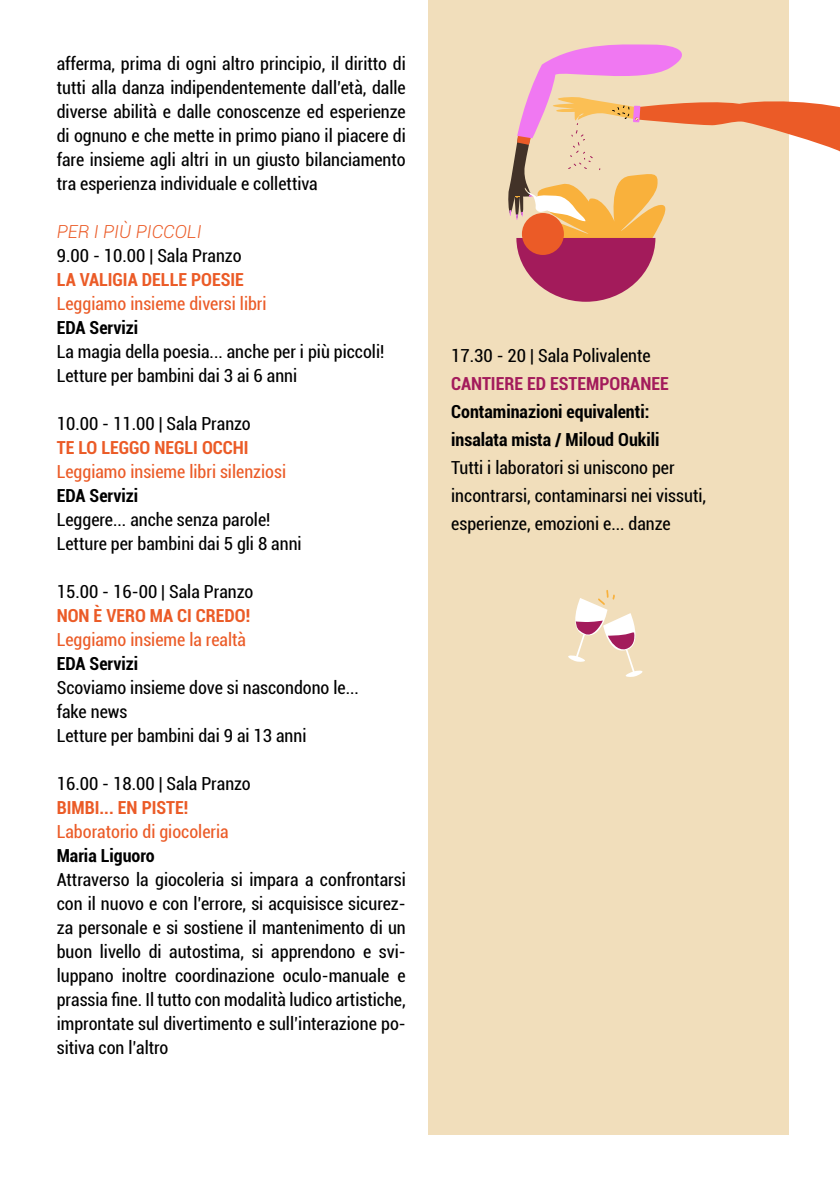
<style>
.page{position:relative;width:840px;height:1191px;background:#fff}
.page>*{position:absolute;margin:0;border:0;box-sizing:border-box;transform-origin:0 0}
.t1{font:condensed 18px/24px "Roboto";color:#000}
.t2{font:condensed 18px "Roboto";color:#eb5b27}
.t3{font:700 condensed 18px/28px "Roboto";color:#000}
.t4{font:700 condensed 18px "Roboto";color:#eb5b27}
.t5{font:700 condensed 18px "Roboto";color:#a31b5b}
.t6{font:italic 300 18px "Roboto";color:#eb5b27}
</style>
<div class="page">
<div style="left:428px;top:0;width:360px;height:1134px;background:#f1debb"></div>
<svg style="left:568px;top:590px;width:75px;height:87px"></svg>
<svg style="left:508px;top:41px;width:331px;height:261px"></svg>
<p class="t1" style="left:57px;top:51px;width:350px;text-align:justify">afferma, prima di ogni altro principio, il diritto di tutti alla danza indipendentemente dall’età, dalle diverse abilità e dalle conoscenze ed esperienze di ognuno e che mette in primo piano il piacere di fare insieme agli altri in un giusto bilanciamento tra esperienza individuale e collettiva</p>
<p class="t6" style="left:57px;top:219px;width:146px">PER I PIÙ PICCOLI</p>
<p class="t1" style="left:57px;top:243px;width:186px">9.00 - 10.00 | Sala Pranzo</p>
<p class="t4" style="left:57px;top:267px;width:189px">LA VALIGIA DELLE POESIE</p>
<p class="t2" style="left:57px;top:291px;width:211px">Leggiamo insieme diversi libri</p>
<p class="t3" style="left:57px;top:313px;width:83px">EDA Servizi</p>
<p class="t1" style="left:57px;top:339px;width:329px">La magia della poesia... anche per i più piccoli!<br>Letture per bambini dai 3 ai 6 anni</p>
<p class="t1" style="left:57px;top:411px;width:195px">10.00 - 11.00 | Sala Pranzo</p>
<p class="t4" style="left:57px;top:435px;width:193px">TE LO LEGGO NEGLI OCCHI</p>
<p class="t2" style="left:57px;top:459px;width:231px">Leggiamo insieme libri silenziosi</p>
<p class="t3" style="left:57px;top:481px;width:83px">EDA Servizi</p>
<p class="t1" style="left:57px;top:507px;width:246px">Leggere... anche senza parole!<br>Letture per bambini dai 5 gli 8 anni</p>
<p class="t1" style="left:57px;top:579px;width:198px">15.00 - 16-00 | Sala Pranzo</p>
<p class="t4" style="left:57px;top:603px;width:195px">NON È VERO MA CI CREDO!</p>
<p class="t2" style="left:57px;top:627px;width:191px">Leggiamo insieme la realtà</p>
<p class="t3" style="left:57px;top:649px;width:83px">EDA Servizi</p>
<p class="t1" style="left:57px;top:675px;width:303px">Scoviamo insieme dove si nascondono le... fake news<br>Letture per bambini dai 9 ai 13 anni</p>
<p class="t1" style="left:57px;top:771px;width:195px">16.00 - 18.00 | Sala Pranzo</p>
<p class="t4" style="left:57px;top:795px;width:133px">BIMBI... EN PISTE!</p>
<p class="t2" style="left:57px;top:819px;width:173px">Laboratorio di giocoleria</p>
<p class="t3" style="left:57px;top:841px;width:99px">Maria Liguoro</p>
<p class="t1" style="left:57px;top:867px;width:350px;text-align:justify">Attraverso la giocoleria si impara a confrontarsi con il nuovo e con l’errore, si acquisisce sicurez&shy;za personale e si sostiene il mantenimento di un buon livello di autostima, si apprendono e svi&shy;luppano inoltre coordinazione oculo-manuale e prassia fine. Il tutto con modalità ludico artistiche, improntate sul divertimento e sull’interazione po&shy;sitiva con l’altro</p>
<p class="t1" style="left:451px;top:343px;width:201px">17.30 - 20 | Sala Polivalente</p>
<p class="t5" style="left:451px;top:371px;width:219px">CANTIERE ED ESTEMPORANEE</p>
<p class="t3" style="left:451px;top:397px;width:210px">Contaminazioni equivalenti: insalata mista / Miloud Oukili</p>
<p class="t1" style="left:451px;top:453px;width:256px;line-height:28px">Tutti i laboratori si uniscono per incontrarsi, contaminarsi nei vissuti, esperienze, emozioni e... danze</p>
</div>
